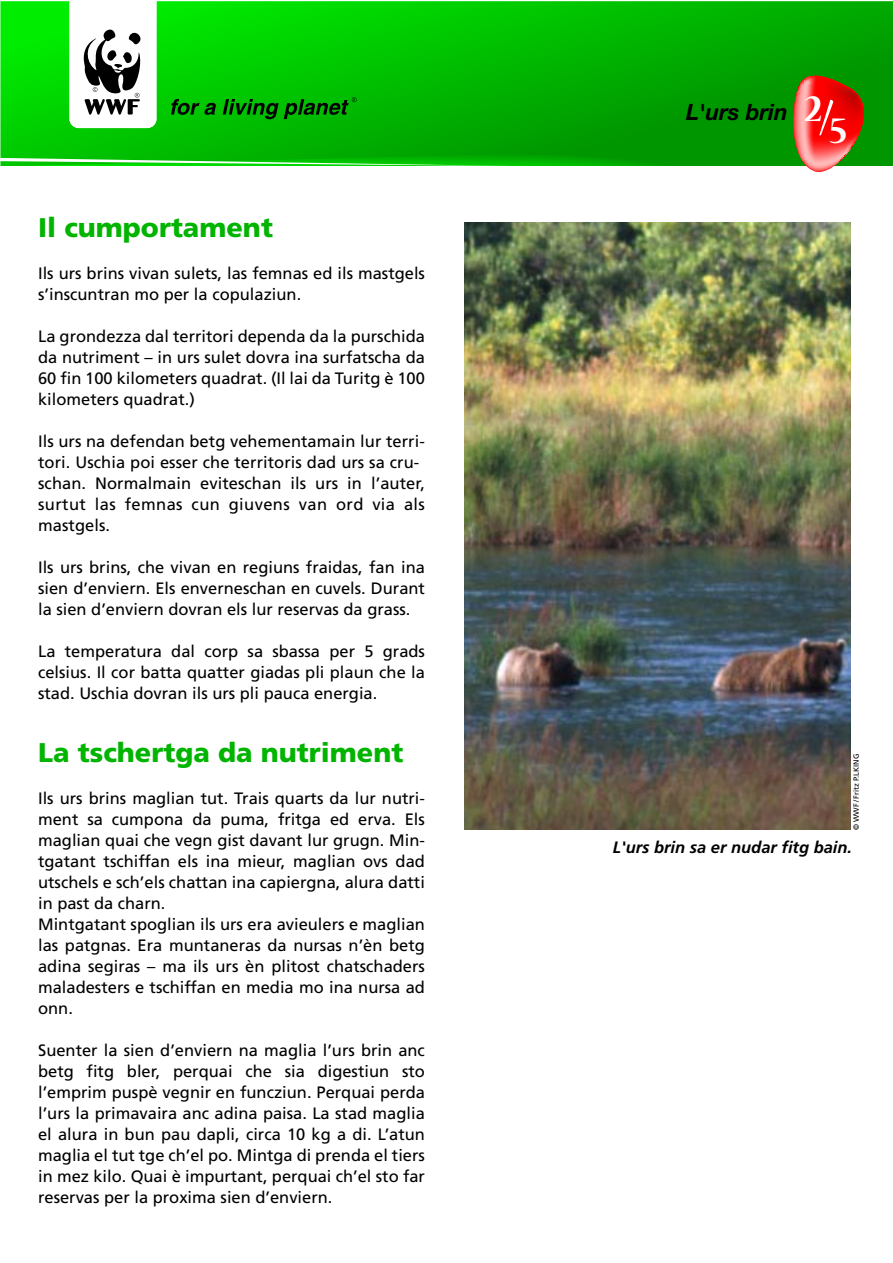
<style>
.page{position:relative;width:893px;height:1263px;background:#fff}
.page>*{position:absolute;margin:0;border:0;box-sizing:border-box;transform-origin:0 0}
.t1{font:700 41.7px "Nueva Std";color:#fff;scale:.92 1}
.t2{font:900 27px "Frutiger";color:#00b400}
.t3{font:italic 700 22.5px "Helvetica Neue";color:#000}
.t4{font:16.5px/21px "Frutiger";color:#000;text-align:justify}
.t5{font:italic 700 16.5px "Frutiger";color:#000}
.t6{font:7.5px "Frutiger";color:#000}
.s1{font-size:55.5px}
</style>
<div class="page">
<svg style="left:0;top:1px;width:893px;height:157px;background:#0b0"></svg>
<svg style="left:528px;top:137px;width:365px;height:29px;background:#090"></svg>
<svg style="left:0;top:158px;width:515px;height:8px;background:#34d034"></svg>
<svg style="left:792px;top:76px;width:72px;height:96px;background:#c95235"></svg>
<svg style="left:171px;top:99px;width:45px;height:16px"></svg>
<svg style="left:223px;top:97px;width:134px;height:22px;background:#008700"></svg>
<svg style="left:69px;top:1px;width:87px;height:127px"></svg>
<img style="left:465px;top:223px;width:386px;height:606px">
<p class="t2" style="left:38px;top:211px;width:236px">Il cumportament</p>
<p class="t4" style="left:38px;top:263px;width:388px">Ils urs brins vivan sulets, las femnas ed ils mastgels s’inscuntran mo per la copulaziun.</p>
<p class="t4" style="left:38px;top:326px;width:388px">La grondezza dal territori dependa da la purschida da nutriment – in urs sulet dovra ina surfatscha da 60 fin 100 kilometers quadrat. (Il lai da Turitg è 100 kilometers quadrat.)</p>
<p class="t4" style="left:38px;top:431px;width:388px;text-align:left">Ils urs na defendan betg vehementamain lur terri&shy;tori. Uschia poi esser che territoris dad urs sa cru&shy;schan. Normalmain eviteschan ils urs in l’auter, surtut las femnas cun giuvens van ord via als mastgels.</p>
<p class="t4" style="left:38px;top:557px;width:388px">Ils urs brins, che vivan en regiuns fraidas, fan ina sien d’enviern. Els enverneschan en cuvels. Durant la sien d’enviern dovran els lur reservas da grass.</p>
<p class="t4" style="left:38px;top:641px;width:388px">La temperatura dal corp sa sbassa per 5 grads celsius. Il cor batta quatter giadas pli plaun che la stad. Uschia dovran ils urs pli pauca energia.</p>
<p class="t2" style="left:38px;top:736px;width:367px">La tschertga da nutriment</p>
<p class="t4" style="left:38px;top:788px;width:388px;text-align:left">Ils urs brins maglian tut. Trais quarts da lur nutri&shy;ment sa cumpona da puma, fritga ed erva. Els maglian quai che vegn gist davant lur grugn. Min&shy;tgatant tschiffan els ina mieur, maglian ovs dad utschels e sch’els chattan ina capiergna, alura datti in past da charn.<br>Mintgatant spoglian ils urs era avieulers e maglian las patgnas. Era muntaneras da nursas n’èn betg adina segiras – ma ils urs èn plitost chatschaders maladesters e tschiffan en media mo ina nursa ad onn.</p>
<p class="t4" style="left:38px;top:1040px;width:388px">Suenter la sien d’enviern na maglia l’urs brin anc betg fitg bler, perquai che sia digestiun sto l’emprim puspè vegnir en funcziun. Perquai perda l’urs la primavaira anc adina paisa. La stad maglia el alura in bun pau dapli, circa 10 kg a di. L’atun maglia el tut tge ch’el po. Mintga di prenda el tiers in mez kilo. Quai è impurtant, perquai ch’el sto far reservas per la proxima sien d’enviern.</p>
<p class="t3" style="left:686px;top:98px;width:103px">L'urs brin</p>
<p class="t1" style="left:805px;top:100px;width:48px">2<span class="s1">/</span>5</p>
<p class="t6" style="left:852px;top:830px;width:78px;rotate:-90deg">© WWF / Fritz P.LKING</p>
<p class="t5" style="left:613px;top:838px;width:241px">L'urs brin sa er nudar fitg bain.</p>
</div>
